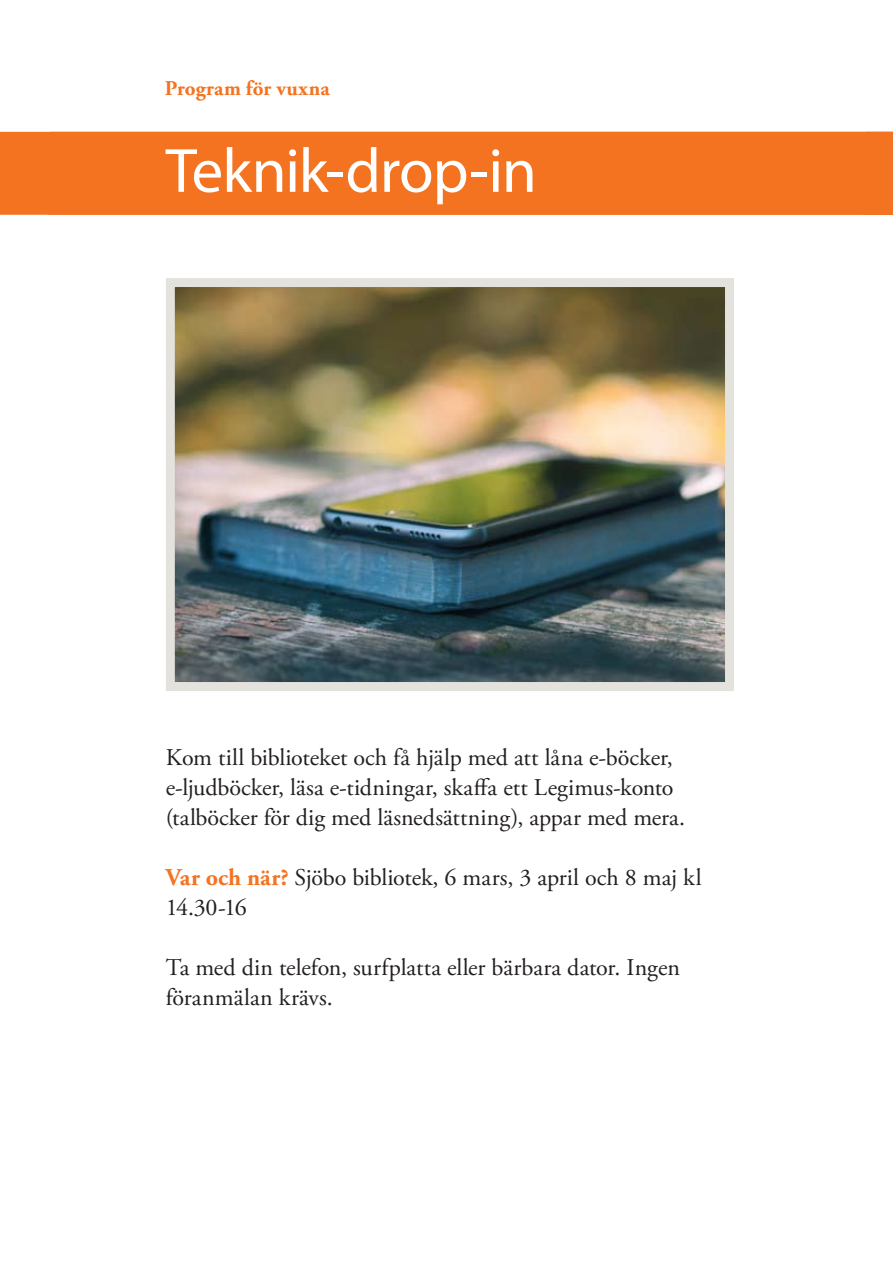
<style>
.page{position:relative;width:893px;height:1263px;background:#fff}
.page>*{position:absolute;margin:0;border:0;box-sizing:border-box;transform-origin:0 0}
.t1{font:63px "Myriad Pro";letter-spacing:-.02em;color:#fff}
.t2{font:24px/30px "Adobe Garamond Pro";color:#231f20}
.t3{font:700 21px "Adobe Garamond Pro";letter-spacing:.02em;color:#f47321}
.s1{font-weight:700;color:#f47321}
</style>
<div class="page">
<div style="left:0;top:132px;width:34px;height:83px;background:#f47321"></div>
<div style="left:34px;top:132px;width:859px;height:83px;background:#f47321"></div>
<img style="left:176px;top:288px;width:548px;height:393px">
<div style="left:166px;top:278px;width:568px;height:413px;border:9px solid #e3e2dd"></div>
<p class="t3" style="left:165px;top:76px;width:166px">Program för vuxna</p>
<h1 class="t1" style="left:166px;top:132px;width:373px">Teknik-drop-in</h1>
<p class="t2" style="left:166px;top:743px;width:521px">Kom till biblioteket och få hjälp med att låna e-böcker, e-ljudböcker, läsa e-tidningar, skaffa ett Legimus-konto (talböcker för dig med läsnedsättning), appar med mera.</p>
<p class="t2" style="left:166px;top:863px;width:537px"><span class="s1">Var och när?</span> Sjöbo bibliotek, 6 mars, 3 april och 8 maj kl<br>14.30-16</p>
<p class="t2" style="left:166px;top:953px;width:516px">Ta med din telefon, surfplatta eller bärbara dator. Ingen föranmälan krävs.</p>
</div>
